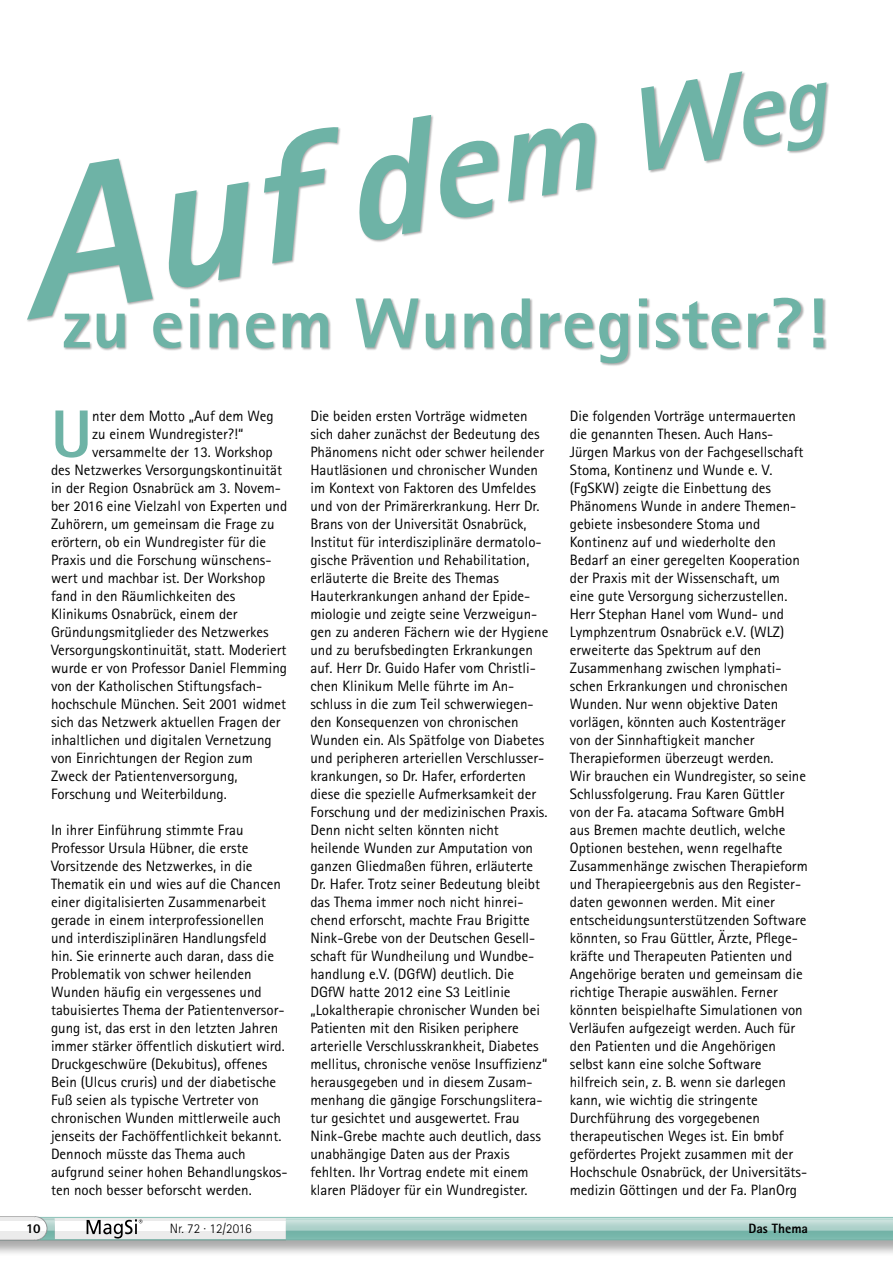
<style>
.page{position:relative;width:893px;height:1263px;background:#fff}
.page>*{position:absolute;margin:0;border:0;box-sizing:border-box;transform-origin:0 0}
.t1{font:italic 800 193.35px "Agfa Rotis Sans Serif";color:#6eb3a6}
.t2{font:800 70.95px "Agfa Rotis Sans Serif";letter-spacing:.01em;color:#6eb3a6}
.t3{font:800 67.2px "Agfa Rotis Sans Serif";color:#6eb3a6}
.t4{font:15px/18px "Agfa Rotis Sans Serif";color:#000}
.t5{font:300 13.5px "Agfa Rotis Sans Serif";color:#000}
.t6{font:800 13.5px "Agfa Rotis Sans Serif";color:#000}
.s1{font-size:178.5px}
.s2{font-size:163.65px}
.s3{font-size:148.8px}
</style>
<div class="page">
<div style="left:0;top:1217px;width:893px;height:40px;background:#000;opacity:.33"></div>
<div style="left:0;top:1217px;width:893px;height:24px;background:#99ada9"></div>
<svg style="left:50px;top:1216px;width:843px;height:24px;background:#b1d1cb"></svg>
<div style="left:0;top:1214px;width:50px;height:27px;background:#000;opacity:.33"></div>
<div style="left:64px;top:298px;width:763px;height:69px;background:#000;opacity:.33"></div>
<div style="left:27px;top:71px;width:803px;height:251px;background:#000;opacity:.33"></div>
<svg style="left:27px;top:150px;width:140px;height:170px"></svg>
<svg style="left:508px;top:71px;width:319px;height:130px"></svg>
<h1 class="t1" style="left:124px;top:105px;width:355px;rotate:-9deg">u<span class="s1">f</span> <span class="s2">d</span><span class="s3">e</span></h1>
<h2 class="t2" style="left:63px;top:278px;width:766px">zu einem Wundregister?!</h2>
<h3 class="t3" style="left:51px;top:391px;width:43px">U</h3>
<p class="t4" style="left:92px;top:407px;width:183px">nter dem Motto „Auf dem Weg</p>
<p class="t4" style="left:92px;top:425px;width:153px">zu einem Wundregister?!“</p>
<p class="t4" style="left:92px;top:443px;width:182px">versammelte der 13. Workshop</p>
<p class="t4" style="left:51px;top:461px;width:233px">des Netzwerkes Versorgungskontinuität</p>
<p class="t4" style="left:51px;top:479px;width:231px">in der Region Osnabrück am 3. Novem-</p>
<p class="t4" style="left:51px;top:497px;width:238px">ber 2016 eine Vielzahl von Experten und</p>
<p class="t4" style="left:51px;top:515px;width:225px">Zuhörern, um gemeinsam die Frage zu</p>
<p class="t4" style="left:51px;top:533px;width:217px">erörtern, ob ein Wundregister für die</p>
<p class="t4" style="left:51px;top:551px;width:222px">Praxis und die Forschung wünschens-</p>
<p class="t4" style="left:51px;top:569px;width:216px">wert und machbar ist. Der Workshop</p>
<p class="t4" style="left:51px;top:587px;width:186px">fand in den Räumlichkeiten des</p>
<p class="t4" style="left:51px;top:605px;width:188px">Klinikums Osnabrück, einem der</p>
<p class="t4" style="left:51px;top:623px;width:219px">Gründungsmitglieder des Netzwerkes</p>
<p class="t4" style="left:51px;top:641px;width:237px">Versorgungskontinuität, statt. Moderiert</p>
<p class="t4" style="left:51px;top:659px;width:238px">wurde er von Professor Daniel Flemming</p>
<p class="t4" style="left:51px;top:677px;width:213px">von der Katholischen Stiftungsfach-</p>
<p class="t4" style="left:51px;top:695px;width:237px">hochschule München. Seit 2001 widmet</p>
<p class="t4" style="left:51px;top:713px;width:231px">sich das Netzwerk aktuellen Fragen der</p>
<p class="t4" style="left:51px;top:731px;width:222px">inhaltlichen und digitalen Vernetzung</p>
<p class="t4" style="left:51px;top:749px;width:203px">von Einrichtungen der Region zum</p>
<p class="t4" style="left:51px;top:767px;width:188px">Zweck der Patientenversorgung,</p>
<p class="t4" style="left:51px;top:785px;width:177px">Forschung und Weiterbildung.</p>
<p class="t4" style="left:51px;top:821px;width:238px">In ihrer Einführung stimmte Frau Professor Ursula Hübner, die erste Vorsitzende des Netzwerkes, in die Thematik ein und wies auf die Chancen einer digitalisierten Zusammenarbeit gerade in einem interprofessionellen und interdisziplinären Handlungsfeld hin. Sie erinnerte auch daran, dass die Problematik von schwer heilenden Wunden häufig ein vergessenes und tabuisiertes Thema der Patientenversor&shy;gung ist, das erst in den letzten Jahren immer stärker öffentlich diskutiert wird.<br>Druckgeschwüre (Dekubitus), offenes Bein (Ulcus cruris) und der diabetische Fuß seien als typische Vertreter von chronischen Wunden mittlerweile auch jenseits der Fachöffentlichkeit bekannt.<br>Dennoch müsste das Thema auch aufgrund seiner hohen Behandlungskos&shy;ten noch besser beforscht werden.</p>
<p class="t6" style="left:26px;top:1220px;width:16px">10</p>
<p class="t5" style="left:170px;top:1220px;width:83px">Nr. 72 · 12/2016</p>
<p class="t4" style="left:310px;top:407px;width:239px">Die beiden ersten Vorträge widmeten sich daher zunächst der Bedeutung des Phänomens nicht oder schwer heilender Hautläsionen und chronischer Wunden im Kontext von Faktoren des Umfeldes und von der Primärerkrankung. Herr Dr.<br>Brans von der Universität Osnabrück, Institut für interdisziplinäre dermatolo&shy;gische Prävention und Rehabilitation, erläuterte die Breite des Themas Hauterkrankungen anhand der Epide&shy;miologie und zeigte seine Verzweigun&shy;gen zu anderen Fächern wie der Hygiene und zu berufsbedingten Erkrankungen auf. Herr Dr. Guido Hafer vom Christli&shy;chen Klinikum Melle führte im An&shy;schluss in die zum Teil schwerwiegen&shy;den Konsequenzen von chronischen Wunden ein. Als Spätfolge von Diabetes und peripheren arteriellen Verschlusser&shy;krankungen, so Dr. Hafer, erforderten diese die spezielle Aufmerksamkeit der Forschung und der medizinischen Praxis.<br>Denn nicht selten könnten nicht heilende Wunden zur Amputation von ganzen Gliedmaßen führen, erläuterte Dr. Hafer. Trotz seiner Bedeutung bleibt das Thema immer noch nicht hinrei&shy;chend erforscht, machte Frau Brigitte Nink-Grebe von der Deutschen Gesell&shy;schaft für Wundheilung und Wundbe&shy;handlung e.V. (DGfW) deutlich. Die DGfW hatte 2012 eine S3 Leitlinie „Lokaltherapie chronischer Wunden bei Patienten mit den Risiken periphere arterielle Verschlusskrankheit, Diabetes mellitus, chronische venöse Insuffizienz“ herausgegeben und in diesem Zusam&shy;menhang die gängige Forschungslitera&shy;tur gesichtet und ausgewertet. Frau Nink-Grebe machte auch deutlich, dass unabhängige Daten aus der Praxis fehlten. Ihr Vortrag endete mit einem klaren Plädoyer für ein Wundregister.</p>
<p class="t4" style="left:570px;top:407px;width:239px">Die folgenden Vorträge untermauerten die genannten Thesen. Auch Hans-Jürgen Markus von der Fachgesellschaft Stoma, Kontinenz und Wunde e. V. (FgSKW) zeigte die Einbettung des Phänomens Wunde in andere Themen&shy;gebiete insbesondere Stoma und Kontinenz auf und wiederholte den Bedarf an einer geregelten Kooperation der Praxis mit der Wissenschaft, um eine gute Versorgung sicherzustellen.<br>Herr Stephan Hanel vom Wund- und Lymphzentrum Osnabrück e.V. (WLZ) erweiterte das Spektrum auf den Zusammenhang zwischen lymphati&shy;schen Erkrankungen und chronischen Wunden. Nur wenn objektive Daten vorlägen, könnten auch Kostenträger von der Sinnhaftigkeit mancher Therapieformen überzeugt werden.<br>Wir brauchen ein Wundregister, so seine Schlussfolgerung. Frau Karen Güttler von der Fa. atacama Software GmbH aus Bremen machte deutlich, welche Optionen bestehen, wenn regelhafte Zusammenhänge zwischen Therapieform und Therapieergebnis aus den Register&shy;daten gewonnen werden. Mit einer entscheidungsunterstützenden Software könnten, so Frau Güttler, Ärzte, Pflege&shy;kräfte und Therapeuten Patienten und Angehörige beraten und gemeinsam die richtige Therapie auswählen. Ferner könnten beispielhafte Simulationen von Verläufen aufgezeigt werden. Auch für den Patienten und die Angehörigen selbst kann eine solche Software hilfreich sein, z. B. wenn sie darlegen kann, wie wichtig die stringente Durchführung des vorgegebenen therapeutischen Weges ist. Ein bmbf gefördertes Projekt zusammen mit der Hochschule Osnabrück, der Universitäts&shy;medizin Göttingen und der Fa. PlanOrg</p>
<p class="t6" style="left:748px;top:1220px;width:61px">Das Thema</p>
</div>
